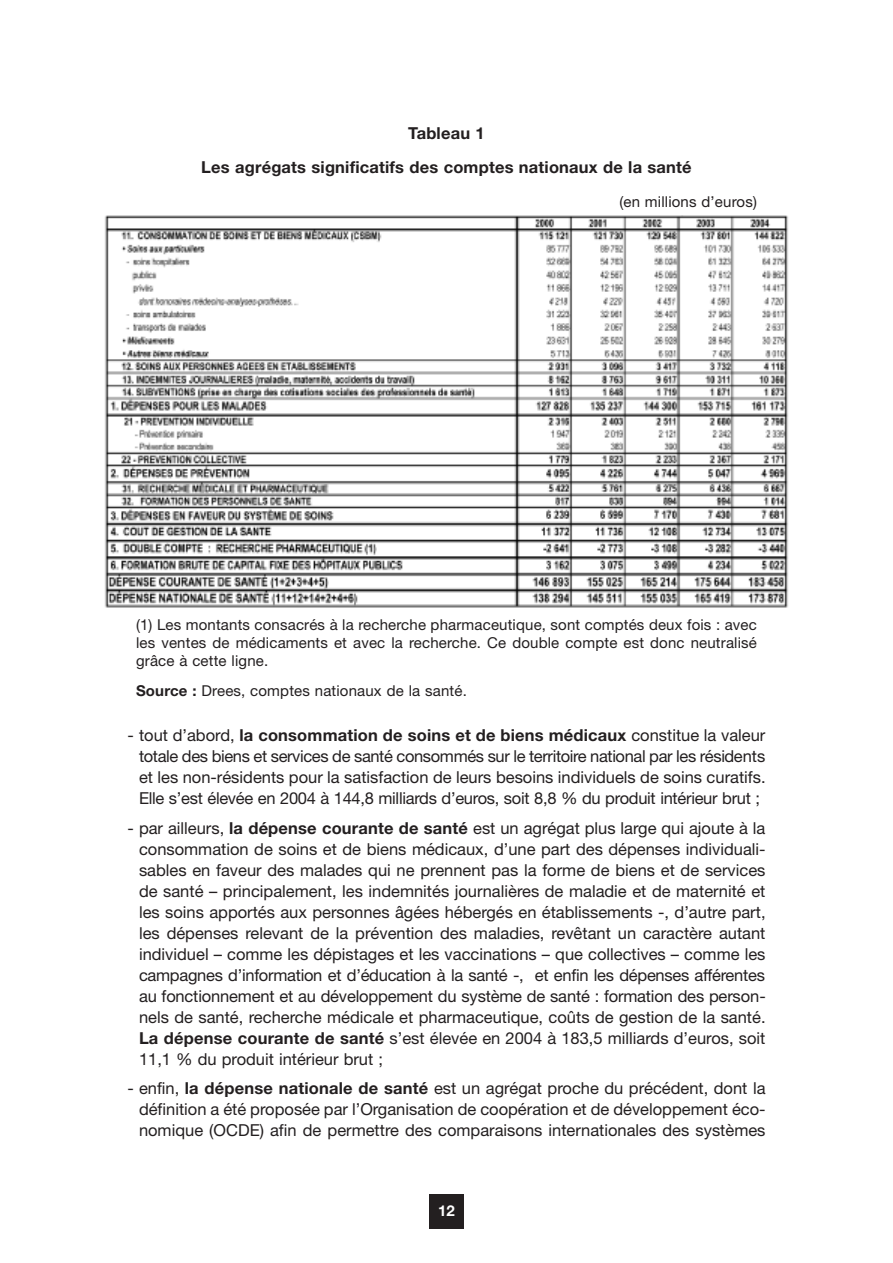
<style>
.page{position:relative;width:893px;height:1263px;background:#fff}
.page>*{position:absolute;margin:0;border:0;box-sizing:border-box;transform-origin:0 0}
.t1{font:16.5px/21px "Helvetica Neue";color:#231f20;text-align:justify}
.t2{font:700 16.5px/33.8px "Helvetica Neue";letter-spacing:.01em;color:#231f20;text-align:center}
.t3{font:15px/18px "Helvetica Neue";letter-spacing:.01em;color:#231f20;text-align:justify}
.t4{font:700 15px "Helvetica Neue";color:#fff}
.s1{font-weight:700}
</style>
<div class="page">
<div style="left:429px;top:1195px;width:34px;height:34px;background:#231f20"></div>
<img style="left:105px;top:216px;width:684px;height:392px">
<p class="t2" style="left:201px;top:118px;width:492px">Tableau 1<br>Les agrégats significatifs des comptes nationaux de la santé</p>
<p class="t3" style="left:619px;top:194px;width:139px">(en millions d’euros)</p>
<p class="t3" style="left:136px;top:617px;width:622px">(1) Les montants consacrés à la recherche pharmaceutique, sont comptés deux fois : avec les ventes de médicaments et avec la recherche. Ce double compte est donc neutralisé grâce à cette ligne.</p>
<p class="t3" style="left:136px;top:683px;width:332px"><span class="s1">Source :</span> Drees, comptes nationaux de la santé.</p>
<p class="t1" style="left:139px;top:726px;width:628px;text-indent:-11px">- tout d’abord, <span class="s1">la consommation de soins et de biens médicaux</span> constitue la valeur totale des biens et services de santé consommés sur le territoire national par les résidents et les non-résidents pour la satisfaction de leurs besoins individuels de soins curatifs.<br>Elle s’est élevée en 2004 à 144,8 milliards d’euros, soit 8,8 % du produit intérieur brut ;</p>
<p class="t1" style="left:139px;top:819px;width:628px;text-indent:-11px">- par ailleurs, <span class="s1">la dépense courante de santé</span> est un agrégat plus large qui ajoute à la consommation de soins et de biens médicaux, d’une part des dépenses individuali&shy;sables en faveur des malades qui ne prennent pas la forme de biens et de services de santé – principalement, les indemnités journalières de maladie et de maternité et les soins apportés aux personnes âgées hébergés en établissements -, d’autre part, les dépenses relevant de la prévention des maladies, revêtant un caractère autant individuel – comme les dépistages et les vaccinations – que collectives – comme les campagnes d’information et d’éducation à la santé -, et enfin les dépenses afférentes au fonctionnement et au développement du système de santé : formation des person&shy;nels de santé, recherche médicale et pharmaceutique, coûts de gestion de la santé.<br><span class="s1">La dépense courante de santé</span> s’est élevée en 2004 à 183,5 milliards d’euros, soit 11,1 % du produit intérieur brut ;</p>
<p class="t1" style="left:139px;top:1079px;width:628px;text-indent:-11px">- enfin, <span class="s1">la dépense nationale de santé</span> est un agrégat proche du précédent, dont la définition a été proposée par l’Organisation de coopération et de développement éco&shy;nomique (OCDE) afin de permettre des comparaisons internationales des systèmes</p>
<p class="t4" style="left:438px;top:1205px;width:18px">12</p>
</div>
